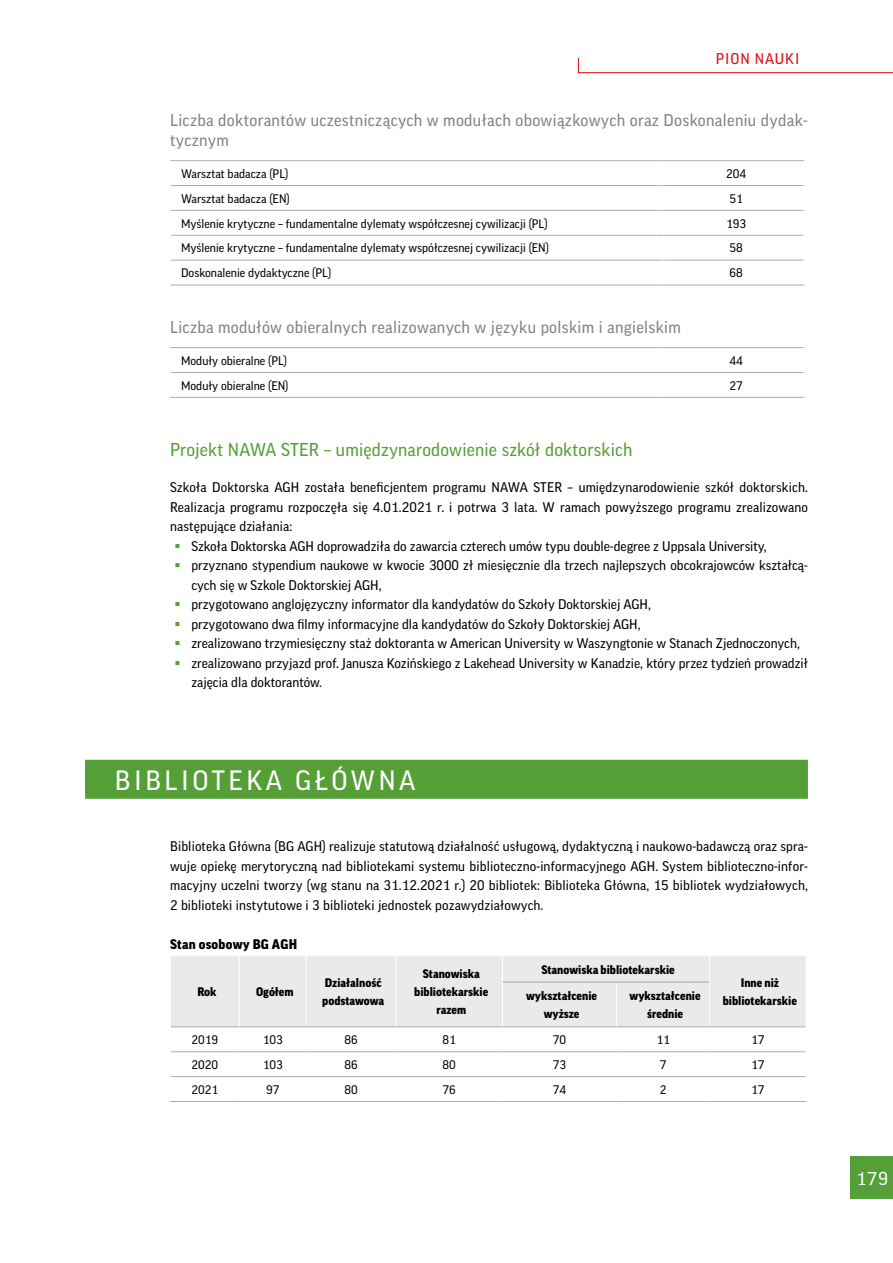
<style>
.page{position:relative;width:893px;height:1263px;background:#fff}
.page>*{position:absolute;margin:0;border:0;box-sizing:border-box;transform-origin:0 0}
.dzialy{font:27px "Good Pro";letter-spacing:.13em;color:#fff}
.sekcje{font:18px "Good Pro";letter-spacing:.01em;color:#559f37}
.t1{font:18px "Good Pro";color:#fff}
.podpisy_wykresow{font:16.5px/19.5px "Good Pro";letter-spacing:.02em;color:#818383}
.t2{font:15px "Good Pro";color:#e50b14}
.text{font:13.5px/19.5px "Good Pro";color:#000;text-align:justify}
.srodytyul{font:900 13.5px "Good Pro";letter-spacing:.02em;color:#000}
.text_w_tabelach{font:12px "Good Pro";color:#000}
.text_w_tabelach_wyro{font:900 12px/18px "Good Pro";color:#000;text-align:center}
.text_w_tabelach_wysr{font:12px "Good Pro";color:#000}
</style>
<div class="page">
<div style="left:850px;top:1157px;width:43px;height:42px;background:#559f37"></div>
<svg style="left:577px;top:58px;width:316px;height:15px"></svg>
<div style="left:85px;top:760px;width:723px;height:39px;background:#559f37"></div>
<hr style="left:170px;top:160px;width:494px;height:1px;background:#abacac">
<hr style="left:664px;top:160px;width:140px;height:1px;background:#abacac">
<hr style="left:171px;top:185px;width:493px;height:1px;background:#abacac">
<hr style="left:664px;top:185px;width:140px;height:1px;background:#abacac">
<hr style="left:171px;top:210px;width:493px;height:1px;background:#abacac">
<hr style="left:664px;top:210px;width:140px;height:1px;background:#abacac">
<hr style="left:171px;top:235px;width:493px;height:1px;background:#abacac">
<hr style="left:664px;top:235px;width:140px;height:1px;background:#abacac">
<hr style="left:171px;top:260px;width:493px;height:1px;background:#abacac">
<hr style="left:664px;top:260px;width:140px;height:1px;background:#abacac">
<hr style="left:170px;top:285px;width:494px;height:1px;background:#abacac">
<hr style="left:664px;top:285px;width:140px;height:1px;background:#abacac">
<hr style="left:171px;top:372px;width:493px;height:1px;background:#abacac">
<hr style="left:664px;top:372px;width:140px;height:1px;background:#abacac">
<hr style="left:170px;top:347px;width:494px;height:1px;background:#abacac">
<hr style="left:664px;top:347px;width:140px;height:1px;background:#abacac">
<hr style="left:170px;top:397px;width:494px;height:1px;background:#abacac">
<hr style="left:664px;top:397px;width:140px;height:1px;background:#abacac">
<div style="left:171px;top:956px;width:635px;height:70px;background:#e9eaea"></div>
<svg style="left:239px;top:956px;width:1px;height:26px"></svg>
<svg style="left:306px;top:956px;width:1px;height:26px"></svg>
<svg style="left:396px;top:956px;width:1px;height:26px"></svg>
<svg style="left:502px;top:956px;width:1px;height:26px"></svg>
<svg style="left:709px;top:956px;width:1px;height:26px"></svg>
<hr style="left:239px;top:982px;width:1px;height:44px;background:#fff">
<hr style="left:306px;top:982px;width:1px;height:44px;background:#fff">
<hr style="left:396px;top:982px;width:1px;height:44px;background:#fff">
<hr style="left:502px;top:982px;width:1px;height:44px;background:#fff">
<hr style="left:616px;top:983px;width:1px;height:43px;background:#fff">
<hr style="left:709px;top:982px;width:1px;height:44px;background:#fff">
<hr style="left:503px;top:981px;width:114px;height:2px;background:#abacac">
<hr style="left:617px;top:981px;width:92px;height:2px;background:#abacac">
<hr style="left:171px;top:1051px;width:68px;height:1px;background:#abacac">
<hr style="left:239px;top:1051px;width:67px;height:1px;background:#abacac">
<hr style="left:306px;top:1051px;width:90px;height:1px;background:#abacac">
<hr style="left:396px;top:1051px;width:106px;height:1px;background:#abacac">
<hr style="left:502px;top:1051px;width:115px;height:1px;background:#abacac">
<hr style="left:617px;top:1051px;width:92px;height:1px;background:#abacac">
<hr style="left:709px;top:1051px;width:97px;height:1px;background:#abacac">
<hr style="left:171px;top:1076px;width:68px;height:1px;background:#abacac">
<hr style="left:239px;top:1076px;width:67px;height:1px;background:#abacac">
<hr style="left:306px;top:1076px;width:90px;height:1px;background:#abacac">
<hr style="left:396px;top:1076px;width:106px;height:1px;background:#abacac">
<hr style="left:502px;top:1076px;width:115px;height:1px;background:#abacac">
<hr style="left:617px;top:1076px;width:92px;height:1px;background:#abacac">
<hr style="left:709px;top:1076px;width:97px;height:1px;background:#abacac">
<hr style="left:171px;top:1026px;width:68px;height:1px;background:#abacac">
<hr style="left:239px;top:1026px;width:67px;height:1px;background:#abacac">
<hr style="left:306px;top:1026px;width:90px;height:1px;background:#abacac">
<hr style="left:396px;top:1026px;width:106px;height:1px;background:#abacac">
<hr style="left:502px;top:1026px;width:115px;height:1px;background:#abacac">
<hr style="left:617px;top:1026px;width:92px;height:1px;background:#abacac">
<hr style="left:709px;top:1026px;width:97px;height:1px;background:#abacac">
<hr style="left:170px;top:1101px;width:69px;height:1px;background:#abacac">
<hr style="left:239px;top:1101px;width:67px;height:1px;background:#abacac">
<hr style="left:306px;top:1101px;width:90px;height:1px;background:#abacac">
<hr style="left:396px;top:1101px;width:106px;height:1px;background:#abacac">
<hr style="left:502px;top:1101px;width:115px;height:1px;background:#abacac">
<hr style="left:617px;top:1101px;width:92px;height:1px;background:#abacac">
<hr style="left:709px;top:1101px;width:97px;height:1px;background:#abacac">
<p class="t2" style="left:716px;top:50px;width:18px">Pion</p>
<p class="t2" style="left:755px;top:50px;width:20px">Nauki</p>
<p class="podpisy_wykresow" style="left:170px;top:111px;width:639px">Liczba doktorantów uczestniczących w modułach obowiązkowych oraz Doskonaleniu dydak&shy;tycznym</p>
<p class="text_w_tabelach" style="left:181px;top:167px;width:109px">Warsztat badacza (PL)</p>
<p class="text_w_tabelach" style="left:726px;top:167px;width:21px">204</p>
<p class="text_w_tabelach" style="left:181px;top:192px;width:110px">Warsztat badacza (EN)</p>
<p class="text_w_tabelach" style="left:729px;top:192px;width:15px">51</p>
<p class="text_w_tabelach" style="left:181px;top:216px;width:368px">Myślenie krytyczne – fundamentalne dylematy współczesnej cywilizacji (PL)</p>
<p class="text_w_tabelach" style="left:726px;top:216px;width:21px">193</p>
<p class="text_w_tabelach" style="left:181px;top:241px;width:369px">Myślenie krytyczne – fundamentalne dylematy współczesnej cywilizacji (EN)</p>
<p class="text_w_tabelach" style="left:729px;top:241px;width:15px">58</p>
<p class="text_w_tabelach" style="left:181px;top:266px;width:152px">Doskonalenie dydaktyczne (PL)</p>
<p class="text_w_tabelach" style="left:729px;top:266px;width:15px">68</p>
<p class="podpisy_wykresow" style="left:170px;top:317px;width:512px">Liczba modułów obieralnych realizowanych w języku polskim i angielskim</p>
<p class="text_w_tabelach" style="left:181px;top:354px;width:107px">Moduły obieralne (PL)</p>
<p class="text_w_tabelach" style="left:729px;top:354px;width:15px">44</p>
<p class="text_w_tabelach" style="left:181px;top:379px;width:109px">Moduły obieralne (EN)</p>
<p class="text_w_tabelach" style="left:729px;top:379px;width:15px">27</p>
<p class="sekcje" style="left:170px;top:439px;width:464px">Projekt NAWA STER – umiędzynarodowienie szkół doktorskich</p>
<p class="text" style="left:170px;top:478px;width:639px">Szkoła Doktorska AGH została beneficjentem programu NAWA STER – umiędzynarodowienie szkół doktorskich.<br>Realizacja programu rozpoczęła się 4.01.2021 r. i potrwa 3 lata. W ramach powyższego programu zrealizowano następujące działania:</p>
<p class="text" style="left:191px;top:536px;width:577px">Szkoła Doktorska AGH doprowadziła do zawarcia czterech umów typu double-degree z Uppsala University,</p>
<p class="text" style="left:191px;top:556px;width:618px">przyznano stypendium naukowe w kwocie 3000 zł miesięcznie dla trzech najlepszych obcokrajowców kształcą&shy;cych się w Szkole Doktorskiej AGH,</p>
<p class="text" style="left:191px;top:595px;width:461px">przygotowano anglojęzyczny informator dla kandydatów do Szkoły Doktorskiej AGH,</p>
<p class="text" style="left:191px;top:614px;width:451px">przygotowano dwa filmy informacyjne dla kandydatów do Szkoły Doktorskiej AGH,</p>
<p class="text" style="left:191px;top:634px;width:610px">zrealizowano trzymiesięczny staż doktoranta w American University w Waszyngtonie w Stanach Zjednoczonych,</p>
<p class="text" style="left:191px;top:653px;width:618px">zrealizowano przyjazd prof. Janusza Kozińskiego z Lakehead University w Kanadzie, który przez tydzień prowadził zajęcia dla doktorantów.</p>
<p class="dzialy" style="left:115px;top:765px;width:302px">BIBLIOTEKA GŁÓWNA</p>
<p class="text" style="left:170px;top:837px;width:639px">Biblioteka Główna (BG AGH) realizuje statutową działalność usługową, dydaktyczną i naukowo-badawczą oraz spra&shy;wuje opiekę merytoryczną nad bibliotekami systemu biblioteczno-informacyjnego AGH. System biblioteczno-infor&shy;macyjny uczelni tworzy (wg stanu na 31.12.2021 r.) 20 bibliotek: Biblioteka Główna, 15 bibliotek wydziałowych, 2 biblioteki instytutowe i 3 biblioteki jednostek pozawydziałowych.</p>
<p class="srodytyul" style="left:170px;top:936px;width:129px">Stan osobowy BG AGH</p>
<p class="text_w_tabelach_wyro" style="left:197px;top:983px;width:21px">Rok</p>
<p class="text_w_tabelach_wyro" style="left:256px;top:983px;width:39px">Ogółem</p>
<p class="text_w_tabelach_wyro" style="left:322px;top:974px;width:63px;text-align:left">Działalność podstawowa</p>
<p class="text_w_tabelach_wyro" style="left:414px;top:965px;width:76px">Stanowiska bibliotekarskie razem</p>
<p class="text_w_tabelach_wyro" style="left:541px;top:960px;width:135px">Stanowiska bibliotekarskie</p>
<p class="text_w_tabelach_wyro" style="left:723px;top:974px;width:76px">Inne niż bibliotekarskie</p>
<p class="text_w_tabelach_wyro" style="left:526px;top:987px;width:73px">wykształcenie wyższe</p>
<p class="text_w_tabelach_wyro" style="left:630px;top:987px;width:73px">wykształcenie średnie</p>
<p class="text_w_tabelach_wysr" style="left:192px;top:1033px;width:28px">2019</p>
<p class="text_w_tabelach_wysr" style="left:263px;top:1033px;width:21px">103</p>
<p class="text_w_tabelach_wysr" style="left:344px;top:1033px;width:15px">86</p>
<p class="text_w_tabelach_wysr" style="left:443px;top:1033px;width:15px">81</p>
<p class="text_w_tabelach_wysr" style="left:553px;top:1033px;width:15px">70</p>
<p class="text_w_tabelach_wysr" style="left:656px;top:1033px;width:15px">11</p>
<p class="text_w_tabelach_wysr" style="left:751px;top:1033px;width:15px">17</p>
<p class="text_w_tabelach_wysr" style="left:192px;top:1058px;width:28px">2020</p>
<p class="text_w_tabelach_wysr" style="left:263px;top:1058px;width:21px">103</p>
<p class="text_w_tabelach_wysr" style="left:344px;top:1058px;width:15px">86</p>
<p class="text_w_tabelach_wysr" style="left:443px;top:1058px;width:15px">80</p>
<p class="text_w_tabelach_wysr" style="left:553px;top:1058px;width:15px">73</p>
<p class="text_w_tabelach_wysr" style="left:660px;top:1058px;width:8px">7</p>
<p class="text_w_tabelach_wysr" style="left:751px;top:1058px;width:15px">17</p>
<p class="text_w_tabelach_wysr" style="left:192px;top:1083px;width:28px">2021</p>
<p class="text_w_tabelach_wysr" style="left:266px;top:1083px;width:15px">97</p>
<p class="text_w_tabelach_wysr" style="left:344px;top:1083px;width:15px">80</p>
<p class="text_w_tabelach_wysr" style="left:443px;top:1083px;width:15px">76</p>
<p class="text_w_tabelach_wysr" style="left:553px;top:1083px;width:15px">74</p>
<p class="text_w_tabelach_wysr" style="left:660px;top:1083px;width:8px">2</p>
<p class="text_w_tabelach_wysr" style="left:751px;top:1083px;width:15px">17</p>
<h2 class="t1" style="left:856px;top:1168px;width:33px">179</h2>
</div>
